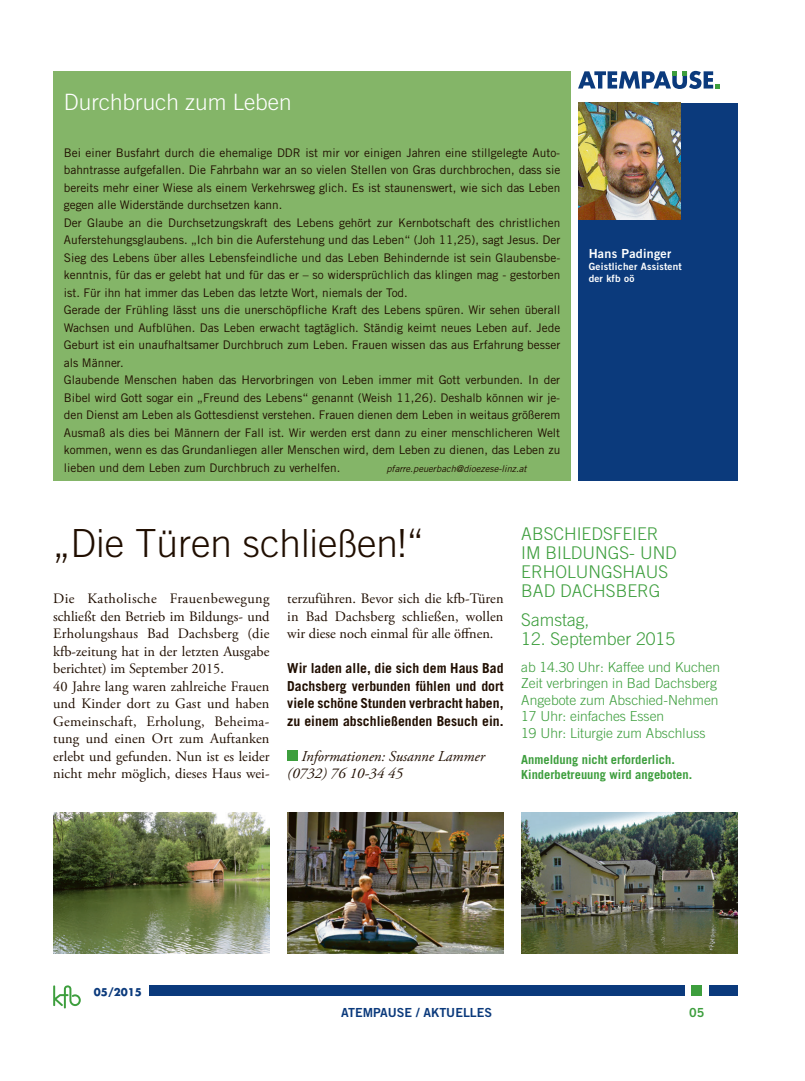
<style>
.page{position:relative;width:805px;height:1081px;background:#fff}
.page>*{position:absolute;margin:0;border:0;box-sizing:border-box;transform-origin:0 0}
.t1{font:300 38.75px "Trade Gothic";color:#200e00}
.t2{font:300 22.5px "Trade Gothic";color:#fff}
.t3{font:300 17.5px/18.8px "Trade Gothic";color:#3d9e3d}
.t4{font:italic 15px/17.5px "Adobe Garamond Pro";color:#200e00}
.t5{font:14.38px/17.5px "Adobe Garamond Pro";letter-spacing:.005em;color:#200e00}
.t6{font:300 13.75px/16.5px "Trade Gothic";color:#3d9e3d}
.t7{font:700 13.75px/17.5px "Trade Gothic";color:#200e00;text-align:justify}
.t8{font:700 12.5px/15px "Trade Gothic";color:#3d9e3d}
.t9{font:12.5px "Trade Gothic Bold Two";color:#0b3a7c}
.t10{font:12.5px "Trade Gothic Bold Two";letter-spacing:.02em;color:#fff}
.t11{font:12.5px "Trade Gothic Bold Two";color:#3d9e3d}
.t12{font:11.88px/17.5px "Trade Gothic";color:#200e00}
.t13{font:700 10.38px "Futura";color:#0b3a7c}
.t14{font:10px/12px "Trade Gothic Bold Two";letter-spacing:.02em;color:#fff}
.t15{font:italic 9.38px "Trade Gothic";color:#200e00}
</style>
<div class="page">
<svg style="left:578px;top:71px;width:141px;height:18px"></svg>
<div style="left:578px;top:103px;width:159px;height:377px;background:#0b3a7c"></div>
<img style="left:578px;top:103px;width:102px;height:117px">
<div style="left:53px;top:71px;width:517px;height:409px;background:#84b568"></div>
<div style="left:287px;top:750px;width:11px;height:10px;background:#3d9e3d"></div>
<div style="left:149px;top:985px;width:535px;height:11px;background:#0b3a7c"></div>
<div style="left:709px;top:985px;width:28px;height:11px;background:#0b3a7c"></div>
<div style="left:691px;top:985px;width:11px;height:11px;background:#3d9e3d"></div>
<svg style="left:53px;top:985px;width:28px;height:23px"></svg>
<img style="left:521px;top:813px;width:216px;height:140px">
<img style="left:53px;top:813px;width:216px;height:140px">
<img style="left:287px;top:813px;width:216px;height:140px">
<h2 class="t2" style="left:64px;top:89px;width:229px">Durchbruch zum Leben</h2>
<p class="t12" style="left:64px;top:143px;width:498px">Bei einer Busfahrt durch die ehemalige DDR ist mir vor einigen Jahren eine stillgelegte Auto&shy;bahntrasse aufgefallen. Die Fahrbahn war an so vielen Stellen von Gras durchbrochen, dass sie bereits mehr einer Wiese als einem Verkehrsweg glich. Es ist staunenswert, wie sich das Leben gegen alle Widerstände durchsetzen kann.<br>Der Glaube an die Durchsetzungskraft des Lebens gehört zur Kernbotschaft des christlichen Auferstehungsglaubens. „Ich bin die Auferstehung und das Leben“ (Joh 11,25), sagt Jesus. Der Sieg des Lebens über alles Lebensfeindliche und das Leben Behindernde ist sein Glaubensbe&shy;kenntnis, für das er gelebt hat und für das er – so widersprüchlich das klingen mag - gestorben ist. Für ihn hat immer das Leben das letzte Wort, niemals der Tod.<br>Gerade der Frühling lässt uns die unerschöpfliche Kraft des Lebens spüren. Wir sehen überall Wachsen und Aufblühen. Das Leben erwacht tagtäglich. Ständig keimt neues Leben auf. Jede Geburt ist ein unaufhaltsamer Durchbruch zum Leben. Frauen wissen das aus Erfahrung besser als Männer.<br>Glaubende Menschen haben das Hervorbringen von Leben immer mit Gott verbunden. In der Bibel wird Gott sogar ein „Freund des Lebens“ genannt (Weish 11,26). Deshalb können wir je&shy;den Dienst am Leben als Gottesdienst verstehen. Frauen dienen dem Leben in weitaus größerem Ausmaß als dies bei Männern der Fall ist. Wir werden erst dann zu einer menschlicheren Welt kommen, wenn es das Grundanliegen aller Menschen wird, dem Leben zu dienen, das Leben zu lieben und dem Leben zum Durchbruch zu verhelfen.</p>
<p class="t15" style="left:386px;top:463px;width:142px">pfarre.peuerbach@dioezese-linz.at</p>
<p class="t10" style="left:588px;top:246px;width:84px">Hans Padinger</p>
<p class="t14" style="left:588px;top:260px;width:95px">Geistlicher Assistent der kfb oö</p>
<h1 class="t1" style="left:53px;top:520px;width:372px">„Die Türen schließen!“</h1>
<p class="t5" style="left:53px;top:590px;width:218px">Die Katholische Frauenbewegung schließt den Betrieb im Bildungs- und Erholungshaus Bad Dachsberg (die kfb-zeitung hat in der letzten Ausgabe berichtet) im September 2015.<br>40 Jahre lang waren zahlreiche Frauen und Kinder dort zu Gast und haben Gemeinschaft, Erholung, Beheima&shy;tung und einen Ort zum Auftanken erlebt und gefunden. Nun ist es leider nicht mehr möglich, dieses Haus wei-</p>
<p class="t5" style="left:287px;top:590px;width:218px;text-align:justify">terzuführen. Bevor sich die kfb-Türen in Bad Dachsberg schließen, wollen wir diese noch einmal für alle öffnen.</p>
<p class="t7" style="left:287px;top:659px;width:218px">Wir laden alle, die sich dem Haus Bad Dachsberg verbunden fühlen und dort viele schöne Stunden verbracht haben, zu einem abschließenden Besuch ein.</p>
<p class="t4" style="left:287px;top:747px;width:199px;text-indent:14px">Informationen: Susanne Lammer (0732) 76 10-34 45</p>
<h3 class="t3" style="left:521px;top:524px;width:157px">ABSCHIEDSFEIER<br>IM BILDUNGS- UND<br>ERHOLUNGSHAUS<br>BAD DACHSBERG</h3>
<h3 class="t3" style="left:521px;top:610px;width:70px">Samstag,</h3>
<h3 class="t3" style="left:521px;top:629px;width:155px">12. September 2015</h3>
<p class="t6" style="left:521px;top:658px;width:200px">ab 14.30 Uhr: Kaffee und Kuchen<br>Zeit verbringen in Bad Dachsberg<br>Angebote zum Abschied-Nehmen<br>17 Uhr: einfaches Essen<br>19 Uhr: Liturgie zum Abschluss</p>
<p class="t8" style="left:521px;top:751px;width:172px">Anmeldung nicht erforderlich.<br>Kinderbetreuung wird angeboten.</p>
<p class="t13" style="left:94px;top:985px;width:50px">05/2015</p>
<p class="t9" style="left:341px;top:1005px;width:152px">ATEMPAUSE / AKTUELLES</p>
<p class="t11" style="left:689px;top:1005px;width:17px">05</p>
</div>
